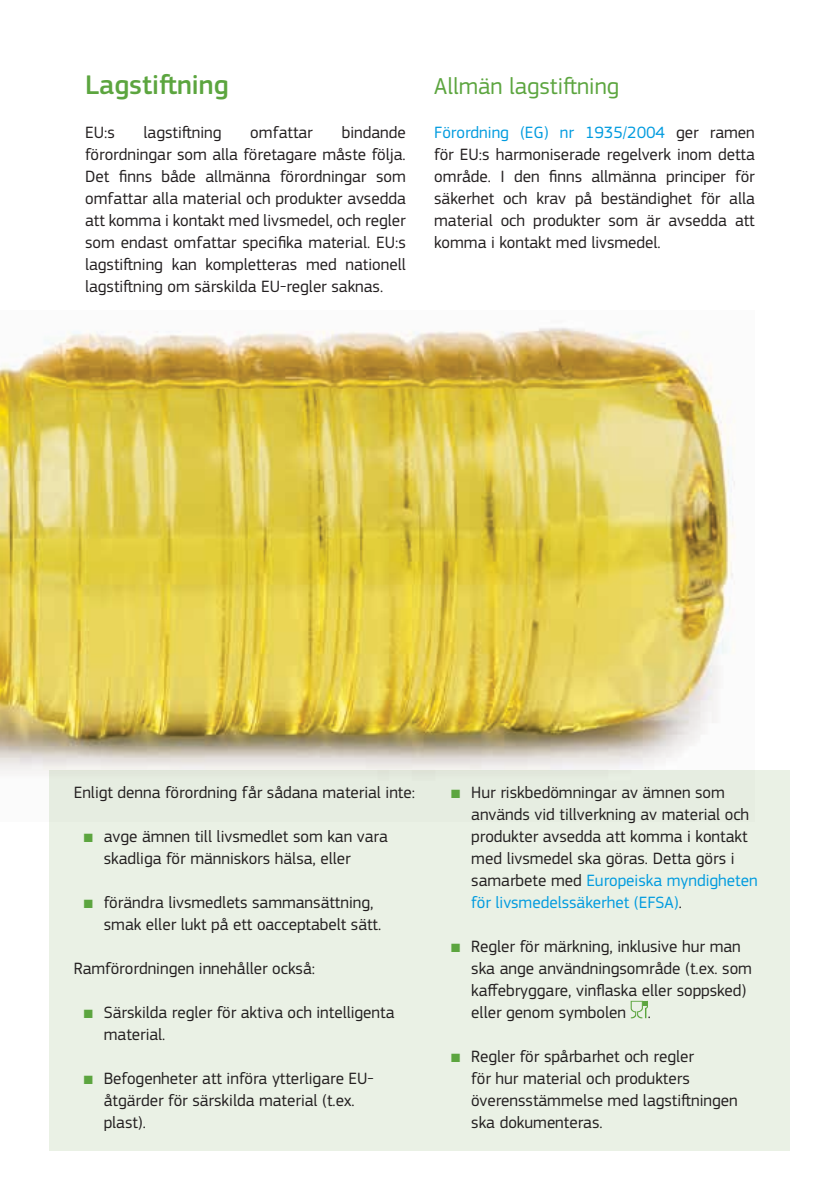
<style>
.page{position:relative;width:840px;height:1191px;background:#fff}
.page>*{position:absolute;margin:0;border:0;box-sizing:border-box;transform-origin:0 0}
.t1{font:500 28px "EC Square Sans Pro";color:#5ca53f}
.t2{font:24px "EC Square Sans Pro";color:#5ca53f}
.t3{font:17px/22px "EC Square Sans Pro";color:#231f20}
.s1{color:#009bdf}
.s2{color:#5ca53f}
</style>
<div class="page">
<img style="left:0;top:327px;width:735px;height:494px">
<div style="left:50px;top:770px;width:739px;height:380px;background:#eaf1e5"></div>
<hr style="left:839px;top:0;width:1px;height:193px;background:#5ca53f">
<svg style="left:630px;top:1000px;width:17px;height:18px"></svg>
<h1 class="t1" style="left:85px;top:68px;width:145px">Lagstiftning</h1>
<p class="t3" style="left:85px;top:122px;width:31px">EU:s</p>
<p class="t3" style="left:143px;top:122px;width:79px">lagstiftning</p>
<p class="t3" style="left:250px;top:122px;width:64px">omfattar</p>
<p class="t3" style="left:85px;top:122px;width:322px;text-align:justify;text-indent:256px">bindande förordningar som alla företagare måste följa.<br>Det finns både allmänna förordningar som omfattar alla material och produkter avsedda att komma i kontakt med livsmedel, och regler som endast omfattar specifika material. EU:s lagstiftning kan kompletteras med nationell lagstiftning om särskilda EU-regler saknas.</p>
<h2 class="t2" style="left:434px;top:72px;width:186px">Allmän lagstiftning</h2>
<p class="t3" style="left:434px;top:122px;width:322px;text-align:justify"><span class="s1">Förordning (EG) nr 1935/2004</span> ger ramen för EU:s harmoniserade regelverk inom detta område. I den finns allmänna principer för säkerhet och krav på beständighet för alla material och produkter som är avsedda att komma i kontakt med livsmedel.</p>
<p class="t3" style="left:74px;top:781px;width:342px">Enligt denna förordning får sådana material inte:</p>
<p class="t3" style="left:471px;top:782px;width:288px;text-indent:-20px"><span class="s2">■</span> Hur riskbedömningar av ämnen som används vid tillverkning av material och produkter avsedda att komma i kontakt med livsmedel ska göras. Detta görs i samarbete med <span class="s1">Europeiska myndigheten för livsmedelssäkerhet (EFSA)</span>.</p>
<p class="t3" style="left:471px;top:936px;width:282px;text-indent:-20px"><span class="s2">■</span> Regler för märkning, inklusive hur man ska ange användningsområde (t.ex. som kaffebryggare, vinflaska eller soppsked) eller genom symbolen</p>
<p class="t3" style="left:104px;top:826px;width:285px;text-indent:-20px"><span class="s2">■</span> avge ämnen till livsmedlet som kan vara skadliga för människors hälsa, eller</p>
<p class="t3" style="left:104px;top:892px;width:279px;text-indent:-20px"><span class="s2">■</span> förändra livsmedlets sammansättning, smak eller lukt på ett oacceptabelt sätt.</p>
<p class="t3" style="left:74px;top:957px;width:243px">Ramförordningen innehåller också:</p>
<p class="t3" style="left:104px;top:1002px;width:292px;text-indent:-20px"><span class="s2">■</span> Särskilda regler för aktiva och intelligenta material.</p>
<p class="t3" style="left:104px;top:1068px;width:271px;text-indent:-20px"><span class="s2">■</span> Befogenheter att införa ytterligare EU&shy;åtgärder för särskilda material (t.ex. plast).</p>
<p class="t3" style="left:647px;top:1002px;width:5px">.</p>
<p class="t3" style="left:471px;top:1046px;width:268px;text-indent:-20px"><span class="s2">■</span> Regler för spårbarhet och regler<br>för hur material och produkters överensstämmelse med lagstiftningen ska dokumenteras.</p>
</div>
